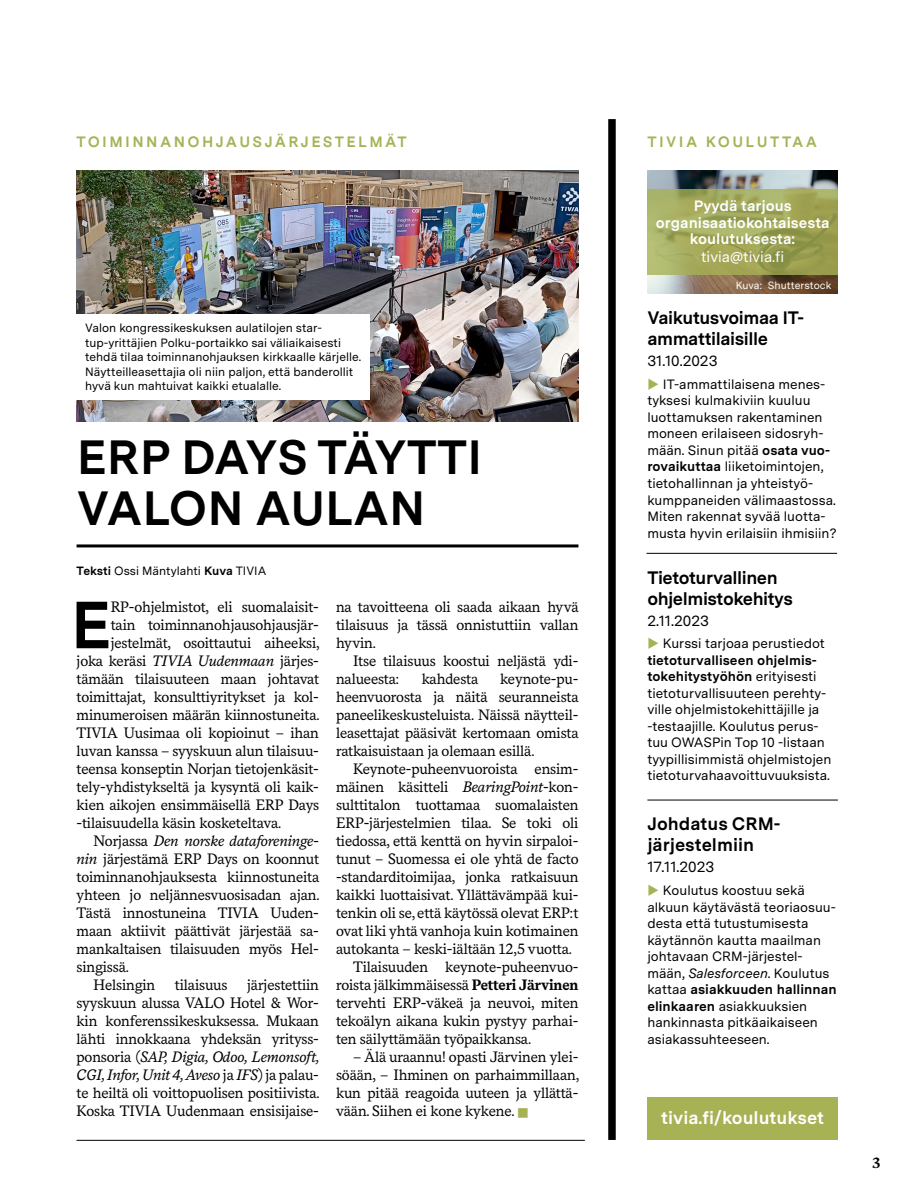
<style>
.page{position:relative;width:923px;height:1191px;background:#fff}
.page>*{position:absolute;margin:0;border:0;box-sizing:border-box;transform-origin:0 0}
.t1{font:700 66.45px "Messina Sans";color:#000}
.t2{font:700 48px/51px "Messina Sans";color:#000}
.t3{font:700 18px/21px "Messina Sans";letter-spacing:-.025em;color:#000}
.t4{font:700 18px/21px "Messina Sans";color:#000}
.t5{font:700 18px "Messina Sans";color:#fff}
.t6{font:16.5px "Wingdings";color:#a7b255}
.t7{font:15px/18px "Messina Serif";letter-spacing:-.01em;color:#000;text-align:justify}
.t8{font:700 15px/16.5px "Messina Sans";color:#fff;text-align:center}
.t9{font:700 15px "Messina Sans";letter-spacing:.16em;color:#a7b255}
.t10{font:italic 15px "Messina Serif";letter-spacing:-.01em;color:#000}
.t11{font:15px "Messina Sans";color:#000}
.t12{font:15px "Messina Sans";color:#fff}
.t13{font:700 15px "Messina Serif";color:#000}
.t14{font:13.5px/16.5px "Messina Sans";color:#000}
.t15{font:12px/14.4px "Messina Sans";color:#000}
.t16{font:10.5px "Messina Sans";color:#fff}
.s1{font-weight:700}
.s2{font-style:italic}
.s3{font-style:normal}
.s4{color:#a7b255}
</style>
<div class="page">
<img style="left:77px;top:170px;width:501px;height:251px">
<img style="left:647px;top:170px;width:191px;height:123px">
<div style="left:647px;top:1097px;width:191px;height:43px;background:#a7b255"></div>
<hr style="left:77px;top:544px;width:501px;height:3px;background:#000">
<hr style="left:647px;top:799px;width:191px;height:1px;background:#000">
<hr style="left:646px;top:553px;width:191px;height:1px;background:#000">
<hr style="left:77px;top:1140px;width:508px;height:1px;background:#000">
<div style="left:608px;top:119px;width:8px;height:1021px;background:#000"></div>
<svg style="left:647px;top:189px;width:191px;height:85px;background:#a1a85b"></svg>
<div style="left:77px;top:315px;width:293px;height:85px;background:#fff"></div>
<p class="t9" style="left:77px;top:131px;width:332px">TOIMINNANOHJAUSJÄRJESTELMÄT</p>
<p class="t9" style="left:647px;top:131px;width:171px">TIVIA KOULUTTAA</p>
<p class="t8" style="left:656px;top:197px;width:175px">Pyydä tarjous organisaatiokohtaisesta koulutuksesta:</p>
<p class="t12" style="left:701px;top:246px;width:85px">tivia@tivia.fi</p>
<p class="t15" style="left:85px;top:320px;width:278px">Valon kongressikeskuksen aulatilojen star&shy;tup-yrittäjien Polku-portaikko sai väliaikaisesti tehdä tilaa toiminnanohjauksen kirkkaalle kärjelle.<br>Näytteilleasettajia oli niin paljon, että banderollit hyvä kun mahtuivat kaikki etualalle.</p>
<h2 class="t2" style="left:77px;top:430px;width:407px">ERP DAYS TÄYTTI<br>VALON AULAN</h2>
<p class="t15" style="left:77px;top:563px;width:191px"><span class="s1">Teksti</span> Ossi Mäntylahti <span class="s1">Kuva</span> TIVIA</p>
<h1 class="t1" style="left:71px;top:575px;width:42px">E</h1>
<p class="t7" style="left:111px;top:597px;width:210px">RP-ohjelmistot, eli suomalaisit-</p>
<p class="t7" style="left:111px;top:615px;width:210px">tain toiminnanohjausohjausjär-</p>
<p class="t7" style="left:111px;top:633px;width:210px">jestelmät, osoittautui aiheeksi,</p>
<p class="t7" style="left:77px;top:651px;width:244px">joka keräsi <span class="s2">TIVIA Uudenmaan</span> järjes-</p>
<p class="t7" style="left:77px;top:669px;width:244px">tämään tilaisuuteen maan johtavat</p>
<p class="t7" style="left:77px;top:687px;width:244px">toimittajat, konsulttiyritykset ja kol-</p>
<p class="t7" style="left:77px;top:705px;width:245px">minumeroisen määrän kiinnostuneita.</p>
<p class="t7" style="left:77px;top:723px;width:244px">TIVIA Uusimaa oli kopioinut – ihan</p>
<p class="t7" style="left:77px;top:741px;width:244px">luvan kanssa – syyskuun alun tilaisuu-</p>
<p class="t7" style="left:77px;top:759px;width:244px">teensa konseptin Norjan tietojenkäsit-</p>
<p class="t7" style="left:77px;top:777px;width:244px">tely-yhdistykseltä ja kysyntä oli kaik-</p>
<p class="t7" style="left:77px;top:795px;width:244px">kien aikojen ensimmäisellä ERP Days</p>
<p class="t7" style="left:77px;top:813px;width:206px">-tilaisuudella käsin kosketeltava.</p>
<p class="t10" style="left:94px;top:830px;width:227px"><span class="s3">Norjassa</span> Den norske dataforeninge-</p>
<p class="t7" style="left:77px;top:849px;width:244px"><span class="s2">nin</span> järjestämä ERP Days on koonnut</p>
<p class="t7" style="left:77px;top:867px;width:244px">toiminnanohjauksesta kiinnostuneita</p>
<p class="t7" style="left:77px;top:885px;width:245px">yhteen jo neljännesvuosisadan ajan.</p>
<p class="t7" style="left:77px;top:903px;width:244px">Tästä innostuneina TIVIA Uuden-</p>
<p class="t7" style="left:77px;top:921px;width:244px">maan aktiivit päättivät järjestää sa-</p>
<p class="t7" style="left:77px;top:939px;width:244px">mankaltaisen tilaisuuden myös Hel-</p>
<p class="t7" style="left:77px;top:957px;width:54px">singissä.</p>
<p class="t7" style="left:94px;top:975px;width:63px">Helsingin</p>
<p class="t7" style="left:175px;top:975px;width:54px">tilaisuus</p>
<p class="t7" style="left:77px;top:975px;width:245px;text-indent:171px">järjestettiin syyskuun alussa VALO Hotel &amp; Wor&shy;kin konferenssikeskuksessa. Mukaan lähti innokkaana yhdeksän yrityss&shy;ponsoria (<span class="s2">SAP, Digia, Odoo, Lemonsoft, CGI, Infor, Unit 4, Aveso</span> ja <span class="s2">IFS</span>) ja palau&shy;te heiltä oli voittopuolisen positiivista.<br>Koska TIVIA Uudenmaan ensisijaise-</p>
<p class="t7" style="left:336px;top:597px;width:244px">na tavoitteena oli saada aikaan hyvä tilaisuus ja tässä onnistuttiin vallan hyvin.</p>
<p class="t7" style="left:336px;top:651px;width:244px;text-indent:17px">Itse tilaisuus koostui neljästä ydi&shy;nalueesta:</p>
<p class="t7" style="left:336px;top:669px;width:244px;text-indent:164px">keynote-pu&shy;heenvuorosta ja näitä seuranneista paneelikeskusteluista. Näissä näytteil&shy;leasettajat pääsivät kertomaan omista ratkaisuistaan ja olemaan esillä.</p>
<p class="t7" style="left:353px;top:759px;width:227px">Keynote-puheenvuoroista ensim-</p>
<p class="t7" style="left:336px;top:777px;width:244px">mäinen käsitteli <span class="s2">BearingPoint</span>-kon-</p>
<p class="t7" style="left:336px;top:795px;width:244px">sulttitalon tuottamaa suomalaisten</p>
<p class="t7" style="left:336px;top:813px;width:244px">ERP-järjestelmien tilaa. Se toki oli</p>
<p class="t7" style="left:336px;top:831px;width:244px">tiedossa, että kenttä on hyvin sirpaloi-</p>
<p class="t7" style="left:336px;top:849px;width:244px">tunut – Suomessa ei ole yhtä de facto</p>
<p class="t7" style="left:336px;top:867px;width:244px">-standarditoimijaa, jonka ratkaisuun</p>
<p class="t7" style="left:336px;top:885px;width:244px">kaikki luottaisivat. Yllättävämpää kui-</p>
<p class="t7" style="left:336px;top:903px;width:244px">tenkin oli se, että käytössä olevat ERP:t</p>
<p class="t7" style="left:336px;top:921px;width:244px">ovat liki yhtä vanhoja kuin kotimainen</p>
<p class="t7" style="left:336px;top:939px;width:237px">autokanta – keski-iältään 12,5 vuotta.</p>
<p class="t7" style="left:353px;top:957px;width:227px">Tilaisuuden keynote-puheenvuo-</p>
<p class="t7" style="left:336px;top:975px;width:244px">roista jälkimmäisessä <span class="s1">Petteri Järvinen</span></p>
<p class="t7" style="left:336px;top:993px;width:244px">tervehti ERP-väkeä ja neuvoi, miten</p>
<p class="t7" style="left:336px;top:1011px;width:244px">tekoälyn aikana kukin pystyy parhai-</p>
<p class="t7" style="left:336px;top:1029px;width:197px">ten säilyttämään työpaikkansa.</p>
<p class="t7" style="left:336px;top:1047px;width:245px;text-indent:17px">– Älä uraannu! opasti Järvinen ylei&shy;söään, – Ihminen on parhaimmillaan, kun pitää reagoida uuteen ja yllättä&shy;vään. Siihen ei kone kykene.</p>
<p class="t7" style="left:422px;top:669px;width:58px">kahdesta</p>
<p class="t6" style="left:517px;top:1103px;width:14px">■</p>
<p class="t16" style="left:736px;top:277px;width:97px">Kuva: Shutterstock</p>
<p class="t3" style="left:647px;top:306px;width:158px">Vaikutusvoimaa IT&shy;ammattilaisille</p>
<p class="t11" style="left:647px;top:349px;width:72px">31.10.2023</p>
<p class="t14" style="left:647px;top:375px;width:191px"><span class="s4">◆</span> IT-ammattilaisena menes&shy;tyksesi kulmakiviin kuuluu luottamuksen rakentaminen moneen erilaiseen sidosryh&shy;mään. Sinun pitää <span class="s1">osata vuo&shy;rovaikuttaa</span> liiketoimintojen, tietohallinnan ja yhteistyö&shy;kumppaneiden välimaastossa.<br>Miten rakennat syvää luotta&shy;musta hyvin erilaisiin ihmisiin?</p>
<p class="t3" style="left:647px;top:566px;width:147px">Tietoturvallinen ohjelmistokehitys</p>
<p class="t11" style="left:647px;top:609px;width:63px">2.11.2023</p>
<p class="t14" style="left:647px;top:635px;width:185px"><span class="s4">◆</span> Kurssi tarjoaa perustiedot <span class="s1">tietoturvalliseen ohjelmis&shy;tokehitystyöhön</span> erityisesti tietoturvallisuuteen perehty&shy;ville ohjelmistokehittäjille ja -testaajille. Koulutus perus&shy;tuu OWASPin Top 10 -listaan tyypillisimmistä ohjelmistojen tietoturvahaavoittuvuuksista.</p>
<p class="t4" style="left:647px;top:812px;width:135px">Johdatus CRM&shy;järjestelmiin</p>
<p class="t11" style="left:647px;top:855px;width:68px">17.11.2023</p>
<p class="t14" style="left:647px;top:881px;width:191px"><span class="s4">◆</span> Koulutus koostuu sekä alkuun käytävästä teoriaosuu&shy;desta että tutustumisesta käytännön kautta maailman johtavaan CRM-järjestel&shy;mään, <span class="s2">Salesforceen</span>. Koulutus kattaa <span class="s1">asiakkuuden hallinnan elinkaaren</span> asiakkuuksien hankinnasta pitkäaikaiseen asiakassuhteeseen.</p>
<p class="t5" style="left:661px;top:1104px;width:164px">tivia.fi/koulutukset</p>
<p class="t13" style="left:872px;top:1151px;width:10px">3</p>
</div>
